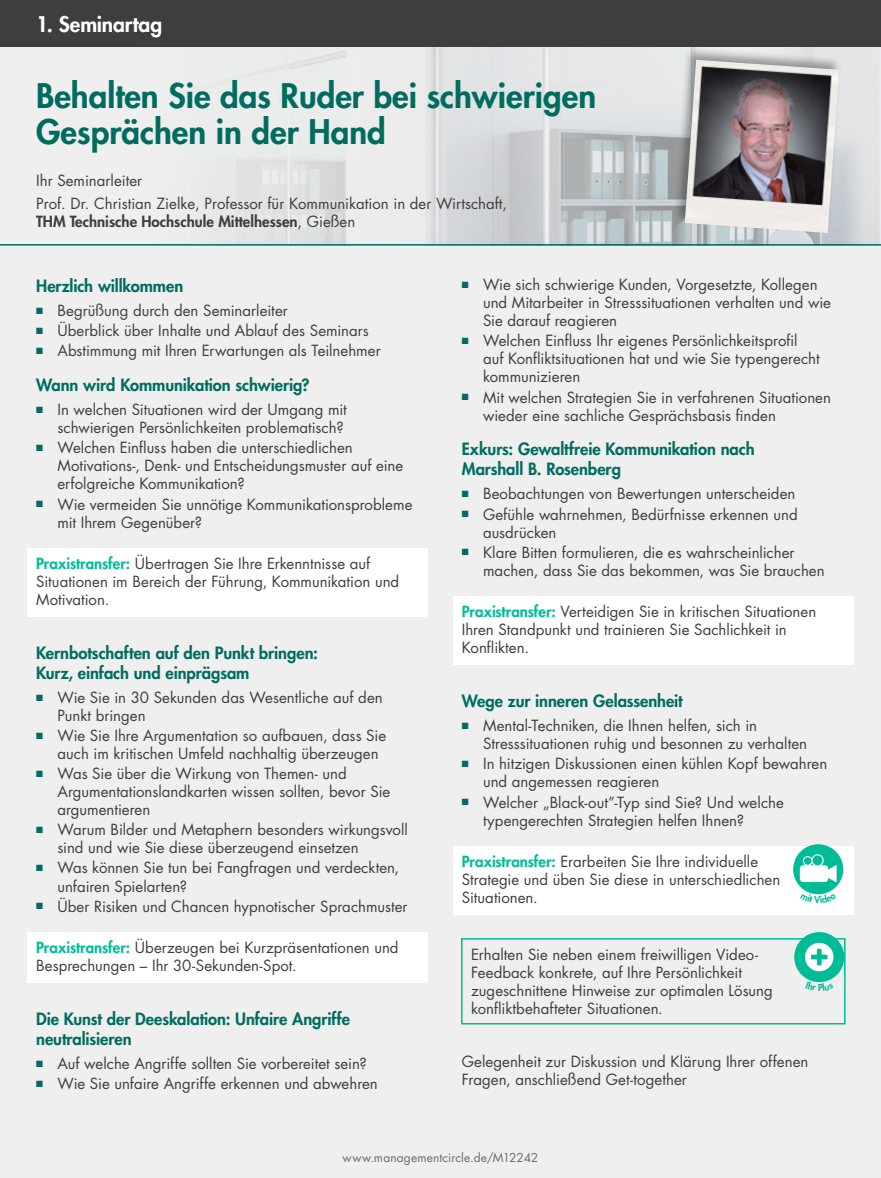
<style>
.page{position:relative;width:881px;height:1178px;background:#fff}
.page>*{position:absolute;margin:0;border:0;box-sizing:border-box;transform-origin:0 0}
.t1{font:800 33px/36px "Futura Std";color:#006c5f}
.t2{font:800 21px "Futura Std";letter-spacing:-.005em;color:#fff}
.t3{font:800 16.5px/19.8px "Futura Std";letter-spacing:-.005em;color:#006c5f}
.t4{font:15px/18px "Futura Std";color:#3e3e3d}
.t5{font:800 15px "Futura Std";color:#3e3e3d}
.t6{font:12px "Futura Std";letter-spacing:.01em;color:#6c6c6c}
.s1{font-weight:400}
.s2{color:#006c5f}
.s3{font-weight:800;color:#00bc96}
</style>
<div class="page">
<div style="left:0;top:0;width:880px;height:1178px;background:#efefef"></div>
<img style="left:230px;top:47px;width:650px;height:197px">
<div style="left:672px;top:47px;width:169px;height:188px;background:#000;opacity:.35"></div>
<img style="left:684px;top:60px;width:154px;height:173px">
<div style="left:0;top:0;width:880px;height:47px;background:#3e3e3d"></div>
<hr style="left:0;top:244px;width:880px;height:2px;background:#006c5f">
<div style="left:453px;top:596px;width:400px;height:68px;background:#fff"></div>
<div style="left:453px;top:846px;width:400px;height:68px;background:#fff"></div>
<div style="left:28px;top:548px;width:399px;height:68px;background:#fff"></div>
<div style="left:28px;top:932px;width:399px;height:50px;background:#fff"></div>
<div style="left:461px;top:938px;width:384px;height:86px;border:2px solid #00bc96"></div>
<div style="left:792px;top:844px;width:50px;height:50px;background:#00bc96;border-radius:50%"></div>
<svg style="left:799px;top:854px;width:37px;height:28px"></svg>
<div style="left:793px;top:932px;width:51px;height:50px;background:#00bc96;border-radius:50%"></div>
<svg style="left:805px;top:943px;width:28px;height:28px"></svg>
<svg style="left:812px;top:981px;width:15px;height:2px"></svg>
<h2 class="t2" style="left:36px;top:11px;width:127px">1. Seminartag</h2>
<h1 class="t1" style="left:36px;top:78px;width:561px">Behalten Sie das Ruder bei schwierigen<br>Gesprächen in der Hand</h1>
<p class="t4" style="left:36px;top:170px;width:472px;line-height:22.2px">Ihr Seminarleiter<br>Prof. Dr. Christian Zielke, Professor für Kommunikation in der Wirtschaft,</p>
<p class="t5" style="left:36px;top:212px;width:320px">THM Technische Hochschule Mittelhessen<span class="s1">, Gießen</span></p>
<p class="t3" style="left:36px;top:276px;width:149px">Herzlich willkommen</p>
<p class="t4" style="left:36px;top:302px;width:253px"><span class="s2">■</span> Begrüßung durch den Seminarleiter</p>
<p class="t4" style="left:36px;top:322px;width:334px"><span class="s2">■</span> Überblick über Inhalte und Ablauf des Seminars</p>
<p class="t4" style="left:36px;top:342px;width:346px"><span class="s2">■</span> Abstimmung mit Ihren Erwartungen als Teilnehmer</p>
<p class="t3" style="left:36px;top:375px;width:275px">Wann wird Kommunikation schwierig?</p>
<p class="t4" style="left:36px;top:401px;width:312px;text-align:right"><span class="s2">■</span> In welchen Situationen wird der Umgang mit schwierigen Persönlichkeiten problematisch?</p>
<p class="t4" style="left:57px;top:439px;width:347px;text-indent:-21px"><span class="s2">■</span> Welchen Einfluss haben die unterschiedlichen<br>Motivations-, Denk- und Entscheidungsmuster auf eine erfolgreiche Kommunikation?</p>
<p class="t4" style="left:57px;top:495px;width:356px;text-indent:-21px"><span class="s2">■</span> Wie vermeiden Sie unnötige Kommunikationsprobleme mit Ihrem Gegenüber?</p>
<p class="t4" style="left:36px;top:554px;width:364px"><span class="s3">Praxistransfer:</span> Übertragen Sie Ihre Erkenntnisse auf<br>Situationen im Bereich der Führung, Kommunikation und<br>Motivation.</p>
<p class="t3" style="left:36px;top:643px;width:283px">Kernbotschaften auf den Punkt bringen:<br>Kurz, einfach und einprägsam</p>
<p class="t4" style="left:57px;top:688px;width:327px;text-indent:-21px"><span class="s2">■</span> Wie Sie in 30 Sekunden das Wesentliche auf den<br>Punkt bringen</p>
<p class="t4" style="left:57px;top:727px;width:330px;text-indent:-21px"><span class="s2">■</span> Wie Sie Ihre Argumentation so aufbauen, dass Sie auch im kritischen Umfeld nachhaltig überzeugen</p>
<p class="t4" style="left:57px;top:765px;width:334px;text-indent:-21px"><span class="s2">■</span> Was Sie über die Wirkung von Themen- und<br>Argumentationslandkarten wissen sollten, bevor Sie argumentieren</p>
<p class="t4" style="left:57px;top:821px;width:352px;text-indent:-21px"><span class="s2">■</span> Warum Bilder und Metaphern besonders wirkungsvoll sind und wie Sie diese überzeugend einsetzen</p>
<p class="t4" style="left:57px;top:859px;width:343px;text-indent:-21px"><span class="s2">■</span> Was können Sie tun bei Fangfragen und verdeckten, unfairen Spielarten?</p>
<p class="t4" style="left:36px;top:897px;width:373px"><span class="s2">■</span> Über Risiken und Chancen hypnotischer Sprachmuster</p>
<p class="t4" style="left:36px;top:939px;width:364px"><span class="s3">Praxistransfer:</span> Überzeugen bei Kurzpräsentationen und<br>Besprechungen – Ihr 30-Sekunden-Spot.</p>
<p class="t3" style="left:36px;top:1009px;width:315px">Die Kunst der Deeskalation: Unfaire Angriffe neutralisieren</p>
<p class="t4" style="left:36px;top:1055px;width:332px"><span class="s2">■</span> Auf welche Angriffe sollten Sie vorbereitet sein?</p>
<p class="t4" style="left:36px;top:1075px;width:343px"><span class="s2">■</span> Wie Sie unfaire Angriffe erkennen und abwehren</p>
<p class="t4" style="left:483px;top:276px;width:349px;text-indent:-21px"><span class="s2">■</span> Wie sich schwierige Kunden, Vorgesetzte, Kollegen und Mitarbeiter in Stresssituationen verhalten und wie<br>Sie darauf reagieren</p>
<p class="t4" style="left:483px;top:332px;width:338px;text-indent:-21px"><span class="s2">■</span> Welchen Einfluss Ihr eigenes Persönlichkeitsprofil auf Konfliktsituationen hat und wie Sie typengerecht kommunizieren</p>
<p class="t4" style="left:483px;top:388px;width:349px;text-indent:-21px"><span class="s2">■</span> Mit welchen Strategien Sie in verfahrenen Situationen wieder eine sachliche Gesprächsbasis finden</p>
<p class="t3" style="left:461px;top:439px;width:294px">Exkurs: Gewaltfreie Kommunikation nach<br>Marshall B. Rosenberg</p>
<p class="t4" style="left:461px;top:485px;width:335px"><span class="s2">■</span> Beobachtungen von Bewertungen unterscheiden</p>
<p class="t4" style="left:483px;top:505px;width:316px;text-indent:-21px"><span class="s2">■</span> Gefühle wahrnehmen, Bedürfnisse erkennen und ausdrücken</p>
<p class="t4" style="left:483px;top:543px;width:343px;text-indent:-21px"><span class="s2">■</span> Klare Bitten formulieren, die es wahrscheinlicher machen, dass Sie das bekommen, was Sie brauchen</p>
<p class="t4" style="left:461px;top:603px;width:356px"><span class="s3">Praxistransfer:</span> Verteidigen Sie in kritischen Situationen<br>Ihren Standpunkt und trainieren Sie Sachlichkeit in<br>Konflikten.</p>
<p class="t3" style="left:461px;top:691px;width:222px">Wege zur inneren Gelassenheit</p>
<p class="t4" style="left:483px;top:717px;width:325px;text-indent:-21px"><span class="s2">■</span> Mental-Techniken, die Ihnen helfen, sich in<br>Stresssituationen ruhig und besonnen zu verhalten</p>
<p class="t4" style="left:483px;top:755px;width:345px;text-indent:-21px"><span class="s2">■</span> In hitzigen Diskussionen einen kühlen Kopf bewahren und angemessen reagieren</p>
<p class="t4" style="left:483px;top:793px;width:302px;text-indent:-21px"><span class="s2">■</span> Welcher „Black-out”-Typ sind Sie? Und welche typengerechten Strategien helfen Ihnen?</p>
<p class="t4" style="left:461px;top:853px;width:320px"><span class="s3">Praxistransfer:</span> Erarbeiten Sie Ihre individuelle<br>Strategie und üben Sie diese in unterschiedlichen<br>Situationen.</p>
<p class="t4" style="left:471px;top:946px;width:303px">Erhalten Sie neben einem freiwilligen Video-Feedback konkrete, auf Ihre Persönlichkeit zugeschnittene Hinweise zur optimalen Lösung konfliktbehafteter Situationen.</p>
<p class="t4" style="left:461px;top:1052px;width:348px">Gelegenheit zur Diskussion und Klärung Ihrer offenen<br>Fragen, anschließend Get-together</p>
<p class="t6" style="left:342px;top:1149px;width:197px">www.managementcircle.de/M12242</p>
</div>
